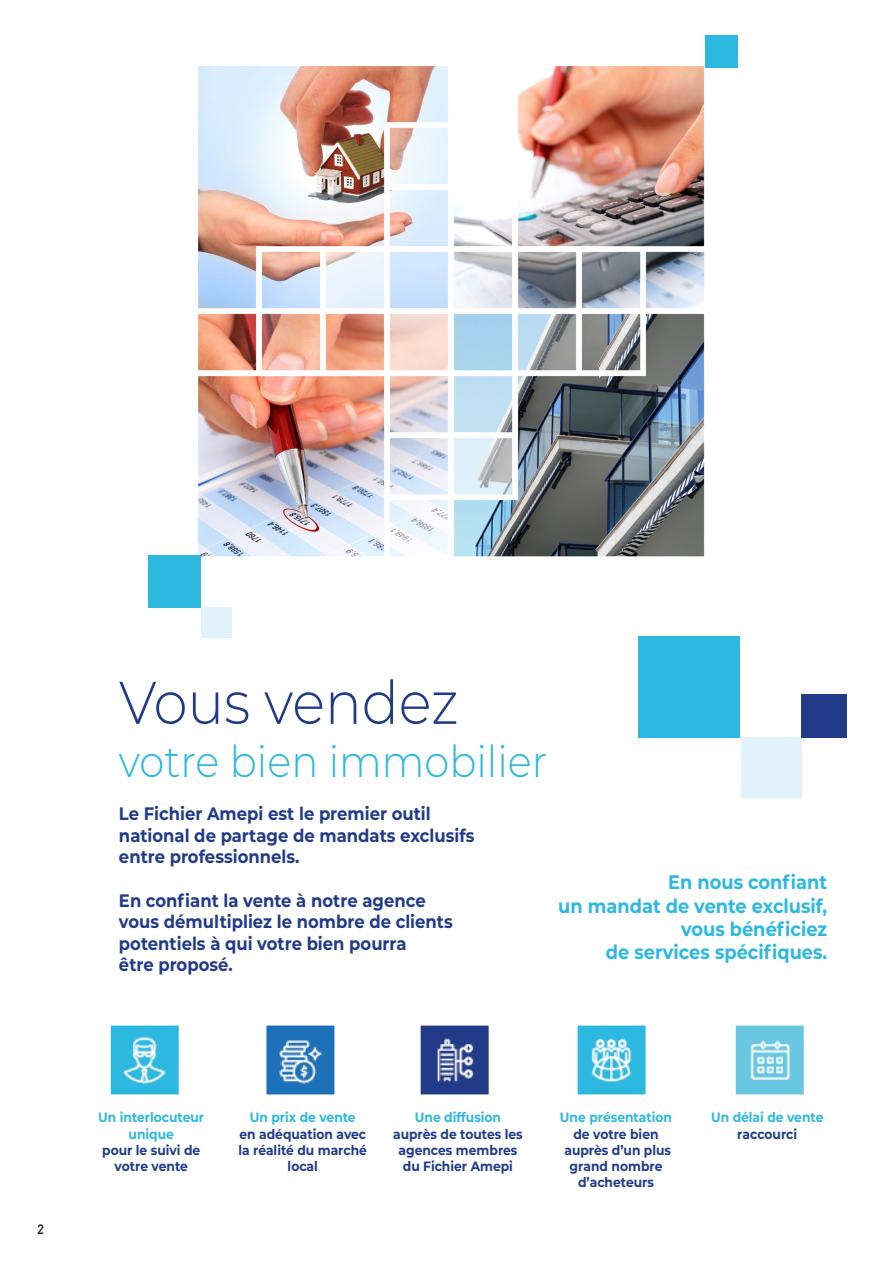
<style>
.page{position:relative;width:893px;height:1263px;background:#fff}
.page>*{position:absolute;margin:0;border:0;box-sizing:border-box;transform-origin:0 0}
.t1{font:300 60.15px "Montserrat";color:#213b89;scale:.91 1}
.t2{font:300 44.1px "Montserrat";color:#2db8e0;scale:.91 1}
.t3{font:700 19.5px "Montserrat";color:#2db8e0;scale:.91 1}
.t4{font:700 18px "Montserrat";color:#213b89;scale:.91 1}
.t5{font:700 13.5px/16.2px "Montserrat";color:#213b89;text-align:center;scale:.91 1}
.t6{font:700 13.5px "Montserrat";color:#2db8e0;scale:.91 1}
.t7{font:700 13.5px "DIN Alternate";color:#231f20}
</style>
<div class="page">
<img style="left:110px;top:1025px;width:694px;height:70px">
<img style="left:198px;top:65px;width:512px;height:492px">
<div style="left:148px;top:555px;width:53px;height:52px;background:#2db8e0"></div>
<div style="left:638px;top:636px;width:101px;height:101px;background:#2db8e0"></div>
<div style="left:705px;top:35px;width:33px;height:32px;background:#2db8e0"></div>
<div style="left:201px;top:607px;width:31px;height:31px;background:#e2f2fa"></div>
<div style="left:741px;top:737px;width:60px;height:60px;background:#e2f2fa"></div>
<div style="left:801px;top:694px;width:45px;height:43px;background:#213b89"></div>
<p class="t7" style="left:37px;top:1219px;width:8px">2</p>
<p class="t1" style="left:119px;top:662px;width:375px">Vous vendez</p>
<p class="t2" style="left:119px;top:731px;width:473px">votre bien immobilier</p>
<p class="t4" style="left:119px;top:801px;width:344px">Le Fichier Amepi est le premier outil</p>
<p class="t4" style="left:119px;top:822px;width:392px">national de partage de mandats exclusifs</p>
<p class="t4" style="left:119px;top:844px;width:200px">entre professionnels.</p>
<p class="t4" style="left:119px;top:887px;width:339px">En confiant la vente à notre agence</p>
<p class="t4" style="left:119px;top:909px;width:368px">vous démultipliez le nombre de clients</p>
<p class="t4" style="left:119px;top:930px;width:318px">potentiels à qui votre bien pourra</p>
<p class="t4" style="left:119px;top:952px;width:127px">être proposé.</p>
<p class="t3" style="left:668px;top:868px;width:176px">En nous confiant</p>
<p class="t3" style="left:558px;top:891px;width:297px">un mandat de vente exclusif,</p>
<p class="t3" style="left:681px;top:915px;width:162px">vous bénéficiez</p>
<p class="t3" style="left:606px;top:938px;width:245px">de services spécifiques.</p>
<p class="t6" style="left:98px;top:1108px;width:118px">Un interlocuteur</p>
<p class="t6" style="left:129px;top:1124px;width:51px">unique</p>
<p class="t5" style="left:102px;top:1141px;width:109px">pour le suivi de votre vente</p>
<p class="t6" style="left:250px;top:1108px;width:118px">Un prix de vente</p>
<p class="t5" style="left:239px;top:1125px;width:143px">en adéquation avec la réalité du marché local</p>
<p class="t6" style="left:415px;top:1108px;width:96px">Une diffusion</p>
<p class="t5" style="left:393px;top:1125px;width:144px">auprès de toutes les agences membres du Fichier Amepi</p>
<p class="t6" style="left:560px;top:1108px;width:125px">Une présentation</p>
<p class="t5" style="left:573px;top:1125px;width:95px">de votre bien</p>
<p class="t5" style="left:564px;top:1141px;width:119px">auprès d’un plus grand nombre d’acheteurs</p>
<p class="t6" style="left:711px;top:1108px;width:125px">Un délai de vente</p>
<p class="t5" style="left:737px;top:1125px;width:67px">raccourci</p>
</div>
